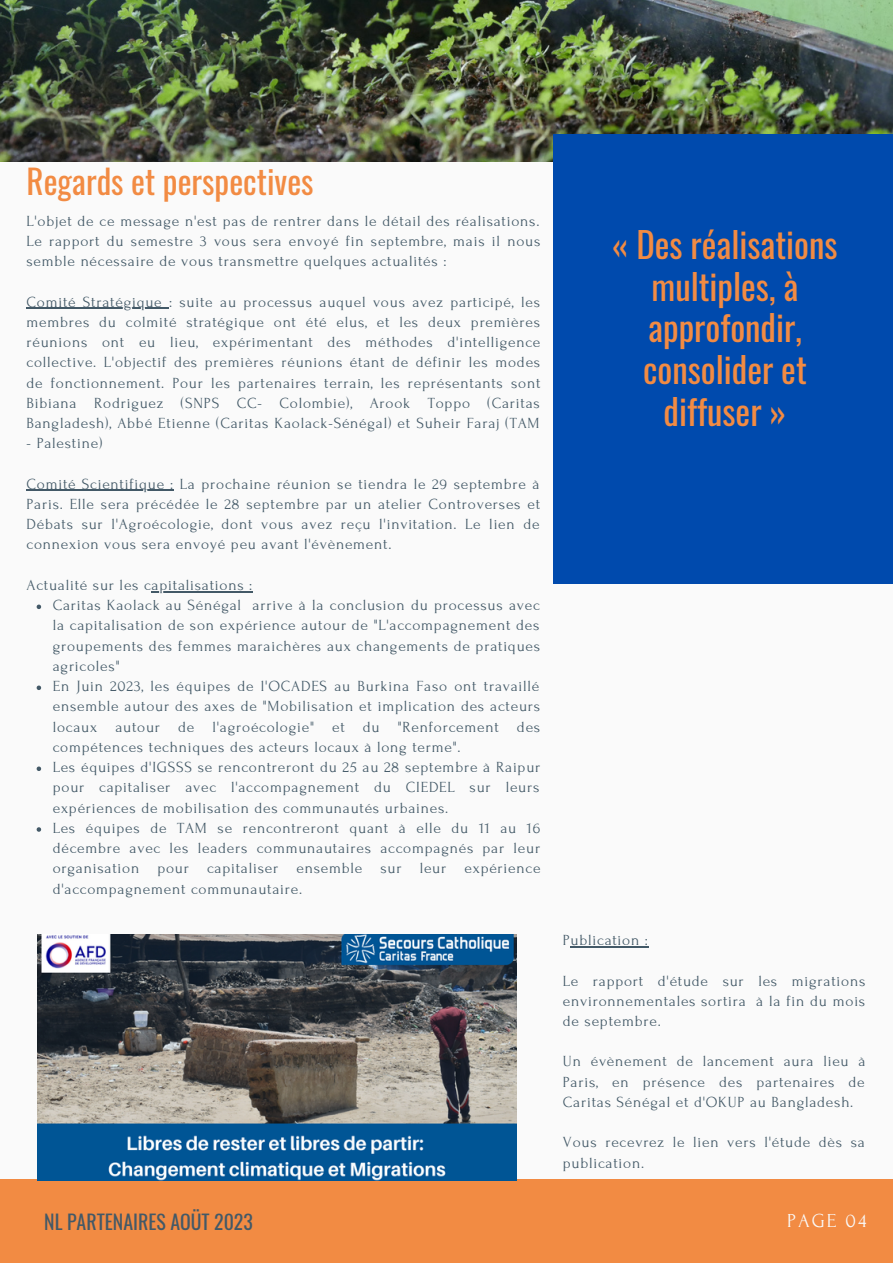
<style>
.page{position:relative;width:893px;height:1264px;background:#fff}
.page>*{position:absolute;margin:0;border:0;box-sizing:border-box;transform-origin:0 0}
.t1{font:34.95px/41.5px "Oswald";color:#f28b43;text-align:center}
.t2{font:33px "Oswald";color:#f28b43}
.t3{font:19.8px "Oswald";color:#435967}
.t4{font:19.8px "Forum";letter-spacing:.1em;color:#fafafa}
.t5{font:15.45px/20.2px "Forum";letter-spacing:.05em;color:#435967;text-align:justify}
</style>
<div class="page">
<div style="left:0;top:0;width:892px;height:1262px;background:#fafafa"></div>
<div style="left:0;top:1179px;width:892px;height:83px;background:#f28b43"></div>
<img style="left:0;top:0;width:892px;height:162px">
<img style="left:37px;top:934px;width:479px;height:246px">
<div style="left:553px;top:134px;width:339px;height:450px;background:#004aad"></div>
<svg style="left:37px;top:604px;width:4px;height:5px"></svg>
<svg style="left:37px;top:685px;width:4px;height:5px"></svg>
<svg style="left:37px;top:766px;width:4px;height:5px"></svg>
<svg style="left:37px;top:827px;width:4px;height:4px"></svg>
<hr style="left:27px;top:308px;width:142px;height:1px;background:#435967">
<hr style="left:27px;top:490px;width:147px;height:1px;background:#435967">
<hr style="left:152px;top:591px;width:101px;height:1px;background:#435967">
<hr style="left:570px;top:946px;width:78px;height:1px;background:#435967">
<p class="t2" style="left:27px;top:156px;width:288px">Regards et perspectives</p>
<p class="t5" style="left:27px;top:211px;width:515px">L'objet de ce message n'est pas de rentrer dans le détail des réalisations.<br>Le rapport du semestre 3 vous sera envoyé fin septembre, mais il nous semble nécessaire de vous transmettre quelques actualités :</p>
<p class="t5" style="left:27px;top:292px;width:515px">Comité Stratégique : suite au processus auquel vous avez participé, les membres du colmité stratégique ont été elus, et les deux premières réunions ont eu lieu, expérimentant des méthodes d'intelligence collective. L'objectif des premières réunions étant de définir les modes de fonctionnement. Pour les partenaires terrain, les représentants sont Bibiana Rodriguez (SNPS CC- Colombie), Arook Toppo (Caritas Bangladesh), Abbé Etienne (Caritas Kaolack-Sénégal) et Suheir Faraj (TAM</p>
<p class="t5" style="left:27px;top:433px;width:77px">- Palestine)</p>
<p class="t5" style="left:27px;top:474px;width:515px">Comité Scientifique : La prochaine réunion se tiendra le 29 septembre à Paris. Elle sera précédée le 28 septembre par un atelier Controverses et Débats sur l'Agroécologie, dont vous avez reçu l'invitation. Le lien de connexion vous sera envoyé peu avant l'évènement.</p>
<p class="t5" style="left:27px;top:575px;width:227px">Actualité sur les capitalisations :</p>
<p class="t5" style="left:53px;top:595px;width:489px">Caritas Kaolack au Sénégal arrive à la conclusion du processus avec la capitalisation de son expérience autour de "L'accompagnement des groupements des femmes maraichères aux changements de pratiques agricoles"</p>
<p class="t5" style="left:53px;top:676px;width:489px">En Juin 2023, les équipes de l'OCADES au Burkina Faso ont travaillé ensemble autour des axes de "Mobilisation et implication des acteurs locaux autour de l'agroécologie" et du "Renforcement des compétences techniques des acteurs locaux à long terme".</p>
<p class="t5" style="left:53px;top:757px;width:489px">Les équipes d'IGSSS se rencontreront du 25 au 28 septembre à Raipur pour capitaliser avec l'accompagnement du CIEDEL sur leurs expériences de mobilisation des communautés urbaines.</p>
<p class="t5" style="left:53px;top:818px;width:489px">Les équipes de TAM se rencontreront quant à elle du 11 au 16 décembre avec les leaders communautaires accompagnés par leur organisation pour capitaliser ensemble sur leur expérience d'accompagnement communautaire.</p>
<p class="t1" style="left:612px;top:223px;width:227px">« Des réalisations multiples, à approfondir, consolider et diffuser »</p>
<p class="t5" style="left:563px;top:930px;width:87px">Publication :</p>
<p class="t5" style="left:563px;top:970px;width:304px">Le rapport d'étude sur les migrations environnementales sortira à la fin du mois de septembre.</p>
<p class="t5" style="left:563px;top:1051px;width:304px">Un évènement de lancement aura lieu à Paris, en présence des partenaires de Caritas Sénégal et d'OKUP au Bangladesh.</p>
<p class="t5" style="left:563px;top:1132px;width:303px">Vous recevrez le lien vers l'étude dès sa publication.</p>
<p class="t3" style="left:44px;top:1205px;width:210px">NL PARTENAIRES AOÜT 2023</p>
<p class="t4" style="left:787px;top:1209px;width:81px">PAGE 04</p>
</div>
